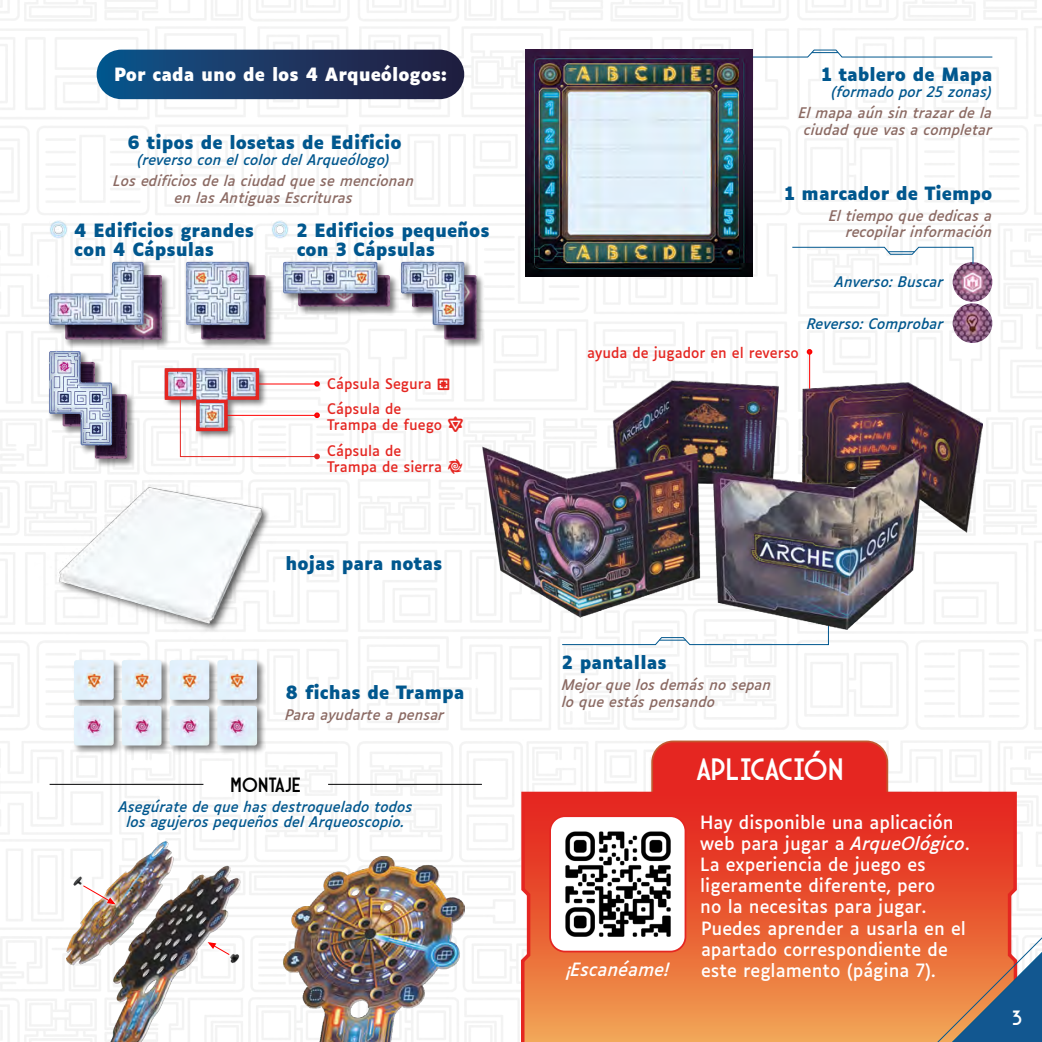
<style>
.page{position:relative;width:1042px;height:1042px;background:#fff}
.page>*{position:absolute;margin:0;border:0;box-sizing:border-box;transform-origin:0 0}
.t1{font:31.5px "Arcane Nine";letter-spacing:-.02em;color:#fff}
.t2{font:21px "Arcane Nine";letter-spacing:-.015em;color:#000}
.t3{font:21px "Arcane Nine";color:#fff}
.t4{font:17.5px/21.2px "Luciole";color:#fff}
.t5{font:700 17.5px/19.2px "Luciole";color:#00578e}
.t6{font:700 17.5px "Luciole";color:#fff}
.t7{font:italic 17.5px "Luciole";color:#fff}
.t8{font:italic 14px/16.8px "Luciole";color:#8b6a63;text-align:center}
.t9{font:italic 14px/15.8px "Luciole";color:#00578e;text-align:center}
.t10{font:14px/25.4px "Luciole";color:#e52621}
.s1{font-family:"Archeotypo";font-size:21px}
.s2{font-style:italic}
</style>
<div class="page">
<img style="left:0;top:0;width:1042px;height:1042px">
<hr style="left:809px;top:352px;width:1px;height:49px;background:#f00">
<svg style="left:807px;top:349px;width:5px;height:6px"></svg>
<svg style="left:720px;top:49px;width:273px;height:9px"></svg>
<svg style="left:561px;top:630px;width:268px;height:15px"></svg>
<img style="left:952px;top:303px;width:40px;height:40px;border-radius:20px">
<div style="left:97px;top:50px;width:367px;height:49px;background:linear-gradient(to right,#0e548b,#261b3c);border-radius:25px"></div>
<div style="left:652px;top:741px;width:235px;height:96px;background:#e52621;border-radius:21px"></div>
<div style="left:651px;top:740px;width:237px;height:98px;border:2px solid #c15930;border-radius:21px"></div>
<svg style="left:519px;top:790px;width:500px;height:252px;background:#e95e38"></svg>
<img style="left:525px;top:50px;width:227px;height:227px">
<img style="left:952px;top:262px;width:40px;height:40px;border-radius:20px">
<img style="left:67px;top:842px;width:183px;height:200px">
<img style="left:76px;top:877px;width:46px;height:35px">
<svg style="left:201px;top:934px;width:35px;height:29px"></svg>
<img style="left:250px;top:846px;width:215px;height:196px">
<img style="left:35px;top:402px;width:276px;height:276px">
<div style="left:72px;top:658px;width:50px;height:51px;background:#000;opacity:.5"></div>
<img style="left:74px;top:660px;width:40px;height:40px">
<div style="left:72px;top:704px;width:50px;height:50px;background:#000;opacity:.5"></div>
<img style="left:74px;top:706px;width:40px;height:39px">
<div style="left:167px;top:658px;width:51px;height:51px;background:#000;opacity:.5"></div>
<img style="left:170px;top:660px;width:39px;height:40px">
<div style="left:167px;top:704px;width:51px;height:50px;background:#000;opacity:.5"></div>
<img style="left:170px;top:706px;width:39px;height:39px">
<div style="left:120px;top:658px;width:50px;height:51px;background:#000;opacity:.5"></div>
<img style="left:122px;top:660px;width:39px;height:40px">
<div style="left:120px;top:704px;width:50px;height:50px;background:#000;opacity:.5"></div>
<img style="left:122px;top:706px;width:39px;height:39px">
<div style="left:215px;top:658px;width:51px;height:51px;background:#000;opacity:.5"></div>
<img style="left:217px;top:660px;width:40px;height:40px">
<div style="left:215px;top:704px;width:51px;height:50px;background:#000;opacity:.5"></div>
<img style="left:217px;top:706px;width:40px;height:39px">
<div style="left:163px;top:366px;width:105px;height:74px;background:#000;opacity:.5"></div>
<img style="left:165px;top:368px;width:89px;height:63px">
<img style="left:50px;top:221px;width:17px;height:17px">
<img style="left:271px;top:221px;width:17px;height:17px">
<svg style="left:791px;top:246px;width:183px;height:19px"></svg>
<div style="left:60px;top:360px;width:76px;height:107px;background:#000;opacity:.5"></div>
<img style="left:63px;top:362px;width:64px;height:97px">
<div style="left:63px;top:273px;width:108px;height:75px;background:#000;opacity:.5"></div>
<img style="left:65px;top:275px;width:97px;height:64px">
<div style="left:199px;top:273px;width:76px;height:75px;background:#000;opacity:.5"></div>
<img style="left:201px;top:275px;width:65px;height:64px">
<div style="left:296px;top:273px;width:103px;height:42px;background:#000;opacity:.5"></div>
<img style="left:298px;top:275px;width:92px;height:31px">
<div style="left:410px;top:273px;width:75px;height:75px;background:#000;opacity:.5"></div>
<img style="left:412px;top:275px;width:64px;height:64px">
<div style="left:281px;top:260px;width:105px;height:42px;background:#000;opacity:.5"></div>
<img style="left:283px;top:262px;width:94px;height:31px">
<div style="left:399px;top:260px;width:74px;height:74px;background:#000;opacity:.5"></div>
<img style="left:401px;top:262px;width:63px;height:63px">
<div style="left:47px;top:260px;width:105px;height:74px;background:#000;opacity:.5"></div>
<img style="left:49px;top:262px;width:95px;height:63px">
<div style="left:184px;top:260px;width:74px;height:74px;background:#000;opacity:.5"></div>
<img style="left:186px;top:262px;width:63px;height:63px">
<div style="left:47px;top:349px;width:74px;height:105px;background:#000;opacity:.5"></div>
<img style="left:49px;top:351px;width:63px;height:94px">
<img style="left:483px;top:381px;width:499px;height:249px">
<hr style="left:257px;top:383px;width:60px;height:1px;background:#f00">
<svg style="left:314px;top:381px;width:6px;height:6px"></svg>
<svg style="left:179px;top:399px;width:141px;height:60px"></svg>
<div style="left:550px;top:816px;width:135px;height:135px;background:#fff;border-radius:15px"></div>
<div style="left:549px;top:815px;width:137px;height:137px;border:2px solid #e52621;border-radius:15px"></div>
<img style="left:565px;top:831px;width:106px;height:106px">
<hr style="left:50px;top:784px;width:153px;height:1px;background:#020203">
<hr style="left:328px;top:784px;width:154px;height:1px;background:#020203">
<div style="left:196px;top:399px;width:32px;height:32px;border:4px solid #e52621"></div>
<div style="left:165px;top:368px;width:31px;height:32px;border:4px solid #e52621"></div>
<div style="left:227px;top:368px;width:32px;height:32px;border:4px solid #e52621"></div>
<svg style="left:913px;top:903px;width:129px;height:139px;background:#bc7c63"></svg>
<p class="t6" style="left:114px;top:65px;width:334px">Por cada uno de los 4 Arqueólogos:</p>
<p class="t5" style="left:127px;top:134px;width:276px">6 tipos de losetas de Edificio</p>
<p class="t9" style="left:138px;top:151px;width:254px">(reverso con el color del Arqueólogo)</p>
<p class="t8" style="left:114px;top:171px;width:302px">Los edificios de la ciudad que se mencionan en las Antiguas Escrituras</p>
<p class="t5" style="left:74px;top:221px;width:181px">4 Edificios grandes con 4 Cápsulas</p>
<p class="t5" style="left:297px;top:221px;width:195px">2 Edificios pequeños con 3 Cápsulas</p>
<p class="t10" style="left:327px;top:370px;width:125px">Cápsula Segura <span class="s1">x<br></span>Cápsula de</p>
<p class="t10" style="left:327px;top:410px;width:138px;line-height:26.4px">Trampa de fuego <span class="s1">y<br></span>Cápsula de</p>
<p class="t10" style="left:327px;top:453px;width:138px">Trampa de sierra <span class="s1">z</span></p>
<p class="t5" style="left:285px;top:554px;width:158px">hojas para notas</p>
<p class="t5" style="left:285px;top:683px;width:180px">8 fichas de Trampa</p>
<p class="t8" style="left:285px;top:705px;width:160px">Para ayudarte a pensar</p>
<h2 class="t2" style="left:231px;top:772px;width:72px">MONTAJE</h2>
<p class="t9" style="left:119px;top:797px;width:296px">Asegúrate de que has destroquelado todos los agujeros pequeños del Arqueoscopio.</p>
<p class="t5" style="left:822px;top:66px;width:172px">1 tablero de Mapa</p>
<p class="t8" style="left:799px;top:103px;width:195px">El mapa aún sin trazar de la ciudad que vas a completar</p>
<p class="t9" style="left:832px;top:83px;width:162px">(formado por 25 zonas)</p>
<p class="t5" style="left:785px;top:184px;width:209px">1 marcador de Tiempo</p>
<p class="t8" style="left:829px;top:206px;width:165px;text-align:right">El tiempo que dedicas a recopilar información</p>
<p class="t9" style="left:835px;top:273px;width:110px">Anverso: Buscar</p>
<p class="t9" style="left:807px;top:314px;width:138px">Reverso: Comprobar</p>
<p class="t10" style="left:587px;top:338px;width:213px">ayuda de jugador en el reverso</p>
<p class="t5" style="left:562px;top:653px;width:106px">2 pantallas</p>
<p class="t8" style="left:562px;top:675px;width:211px;text-align:left">Mejor que los demás no sepan lo que estás pensando</p>
<p class="t7" style="left:566px;top:954px;width:104px">¡Escanéame!</p>
<h1 class="t1" style="left:696px;top:750px;width:149px">APLICACIÓN</h1>
<p class="t4" style="left:700px;top:810px;width:271px">Hay disponible una aplicación web para jugar a <span class="s2">ArqueOlógico</span>.<br>La experiencia de juego es ligeramente diferente, pero<br>no la necesitas para jugar.<br>Puedes aprender a usarla en el apartado correspondiente de este reglamento (página 7).</p>
<h2 class="t3" style="left:1012px;top:1005px;width:12px">3</h2>
</div>
